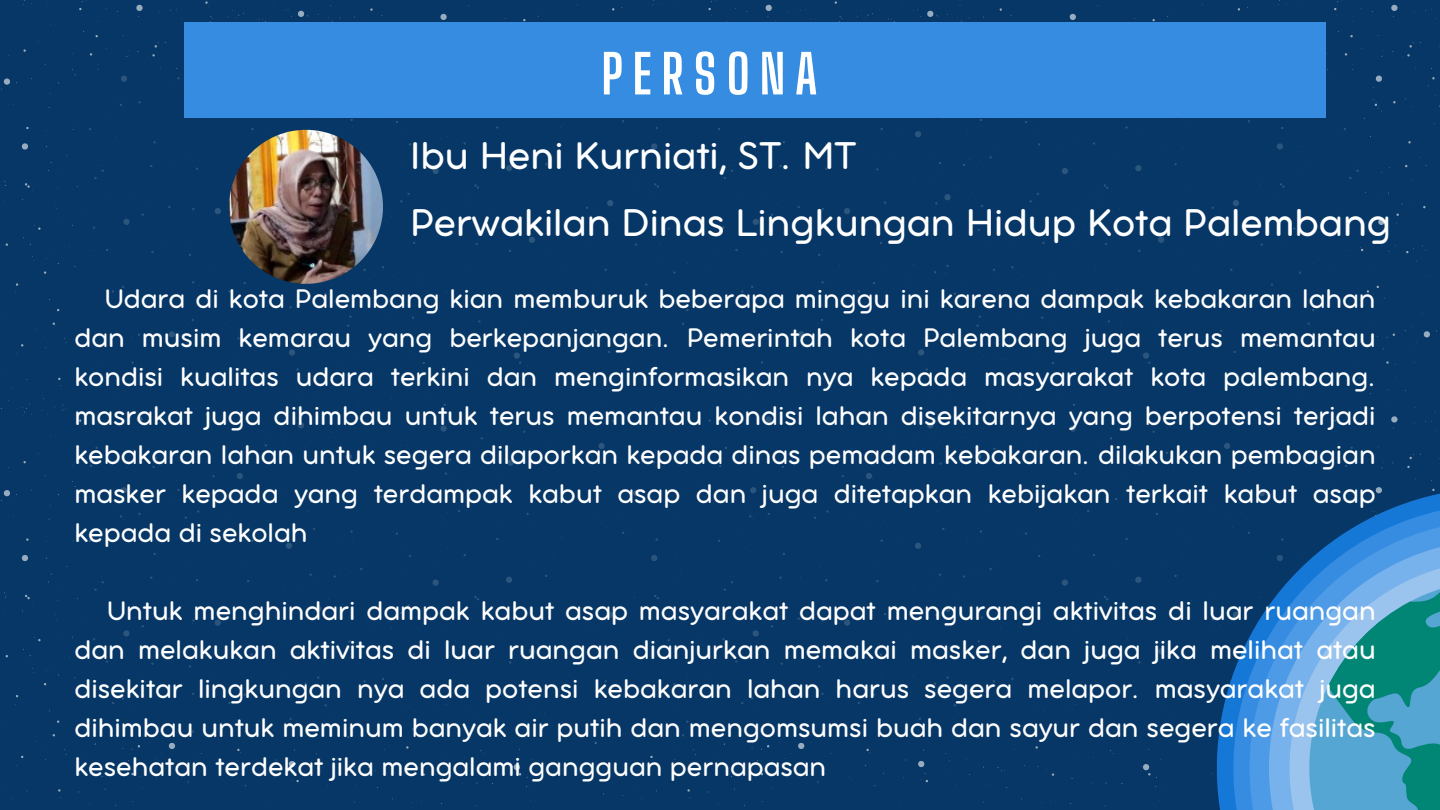
<style>
.page{position:relative;width:1440px;height:810px;background:#063766}
.page>*{position:absolute;margin:0;border:0;box-sizing:border-box;transform-origin:0 0}
.t1{font:700 53.2px "Big Shoulders Display";letter-spacing:.185em;color:#fff}
.t2{font:42px "Aristotelica Pro Tx";color:#fff}
.t3{font:29.2px/39px "Aristotelica Pro Tx";color:#fff;text-align:justify}
</style>
<div class="page">
<svg style="left:22px;top:143px;width:6px;height:7px"></svg>
<svg style="left:1px;top:78px;width:16px;height:12px"></svg>
<svg style="left:136px;top:5px;width:7px;height:12px"></svg>
<svg style="left:298px;top:11px;width:11px;height:6px"></svg>
<svg style="left:440px;top:14px;width:7px;height:6px"></svg>
<svg style="left:25px;top:183px;width:8px;height:8px"></svg>
<svg style="left:798px;top:743px;width:6px;height:6px"></svg>
<svg style="left:1142px;top:759px;width:19px;height:19px"></svg>
<svg style="left:918px;top:761px;width:12px;height:21px"></svg>
<svg style="left:1391px;top:416px;width:11px;height:17px"></svg>
<svg style="left:766px;top:5px;width:7px;height:12px"></svg>
<svg style="left:927px;top:11px;width:12px;height:6px"></svg>
<svg style="left:1069px;top:14px;width:7px;height:6px"></svg>
<svg style="left:1377px;top:216px;width:7px;height:9px"></svg>
<svg style="left:1424px;top:331px;width:6px;height:6px"></svg>
<svg style="left:1391px;top:5px;width:7px;height:12px"></svg>
<svg style="left:1373px;top:76px;width:9px;height:12px"></svg>
<svg style="left:1367px;top:286px;width:18px;height:13px"></svg>
<svg style="left:1372px;top:99px;width:10px;height:13px"></svg>
<svg style="left:22px;top:555px;width:6px;height:6px"></svg>
<svg style="left:1px;top:490px;width:16px;height:11px"></svg>
<svg style="left:169px;top:743px;width:6px;height:6px"></svg>
<svg style="left:512px;top:764px;width:9px;height:11px"></svg>
<svg style="left:289px;top:761px;width:12px;height:21px"></svg>
<svg style="left:25px;top:595px;width:8px;height:8px"></svg>
<div style="left:184px;top:22px;width:1142px;height:96px;background:#358ce1"></div>
<svg style="left:1217px;top:488px;width:223px;height:322px"></svg>
<svg style="left:1233px;top:504px;width:207px;height:306px"></svg>
<svg style="left:1250px;top:520px;width:190px;height:12px"></svg>
<svg style="left:1248px;top:532px;width:192px;height:278px"></svg>
<svg style="left:1313px;top:577px;width:127px;height:233px;background:#409db7"></svg>
<img style="left:229px;top:130px;width:154px;height:154px">
<p class="t1" style="left:601px;top:42px;width:217px">PERSONA</p>
<p class="t2" style="left:410px;top:142px;width:448px">Ibu Heni Kurniati, ST. MT</p>
<p class="t2" style="left:410px;top:208px;width:982px">Perwakilan Dinas Lingkungan Hidup Kota Palembang</p>
<p class="t3" style="left:74px;top:282px;width:1303px;text-indent:30px">Udara di kota Palembang kian memburuk beberapa minggu ini karena dampak kebakaran lahan dan musim kemarau yang berkepanjangan. Pemerintah kota Palembang juga terus memantau kondisi kualitas udara terkini dan menginformasikan nya kepada masyarakat kota palembang. masrakat juga dihimbau untuk terus memantau kondisi lahan disekitarnya yang berpotensi terjadi kebakaran lahan untuk segera dilaporkan kepada dinas pemadam kebakaran. dilakukan pembagian masker kepada yang terdampak kabut asap dan juga ditetapkan kebijakan terkait kabut asap kepada di sekolah</p>
<p class="t3" style="left:74px;top:594px;width:1303px;text-indent:33px">Untuk menghindari dampak kabut asap masyarakat dapat mengurangi aktivitas di luar ruangan dan melakukan aktivitas di luar ruangan dianjurkan memakai masker, dan juga jika melihat atau disekitar lingkungan nya ada potensi kebakaran lahan harus segera melapor. masyarakat juga dihimbau untuk meminum banyak air putih dan mengomsumsi buah dan sayur dan segera ke fasilitas kesehatan terdekat jika mengalami gangguan pernapasan</p>
</div>
